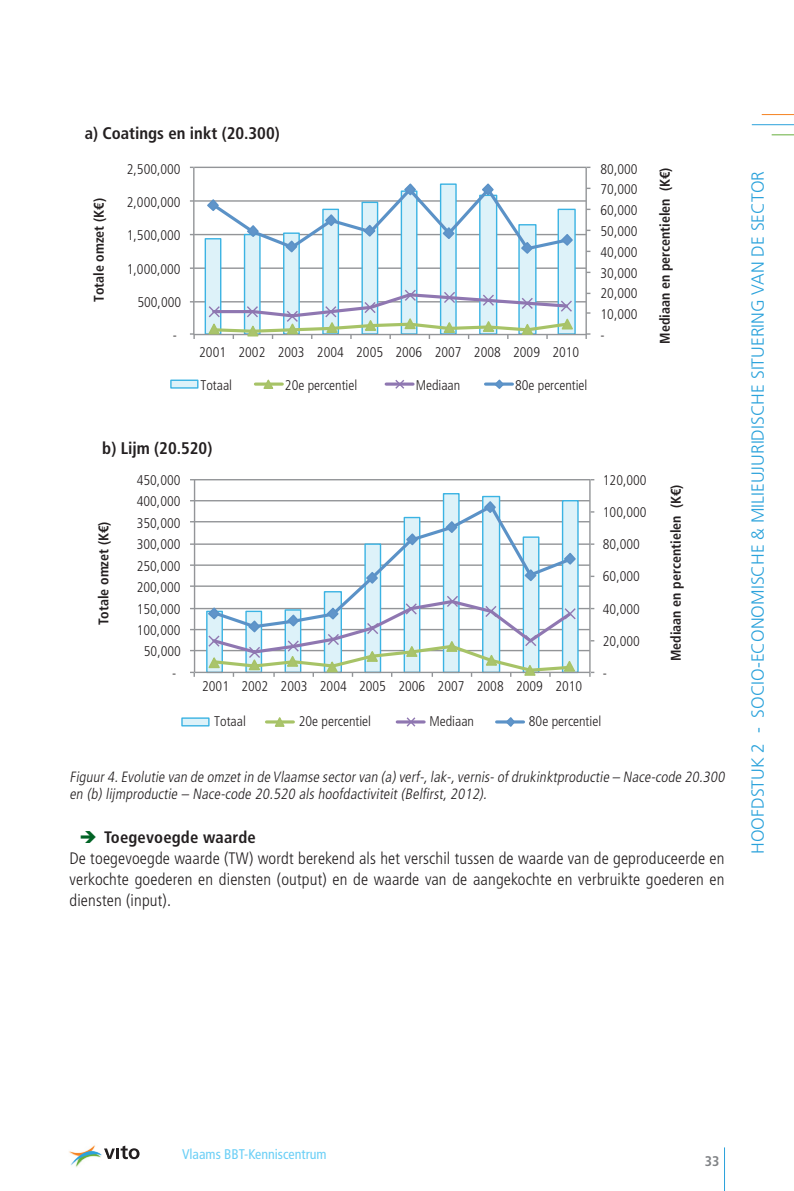
<style>
.page{position:relative;width:794px;height:1191px;background:#fff}
.page>*{position:absolute;margin:0;border:0;box-sizing:border-box;transform-origin:0 0}
.t1{font:300 17.5px "Frutiger LT Std";color:#2aa2db}
.t2{font:700 condensed 16.8px "Frutiger LT Std";color:#231f20}
._04_body{font:300 condensed 16.62px/21px "Frutiger LT Std";letter-spacing:.01em;color:#231f20;text-align:justify}
._05_aandachtspunt{font:700 condensed 16.62px "Frutiger LT Std";letter-spacing:.01em;color:#231f20}
._04_body_Tabelomschr{font:italic 300 condensed 14.88px/17.5px "Frutiger LT Std";color:#231f20}
.t3{font:300 condensed 14px "Frutiger LT Std";color:#231f20}
.t4{font:700 condensed 14px "Frutiger LT Std";color:#231f20}
.t5{font:condensed 14px "Frutiger LT Std";color:#6bcff6}
.t6{font:700 condensed 14px "Frutiger LT Std";color:#808285}
.s1{color:#016325}
</style>
<div class="page">
<hr style="left:761px;top:114px;width:33px;height:1px;background:#f58220">
<hr style="left:752px;top:124px;width:42px;height:1px;background:#2aa2db">
<svg style="left:771px;top:134px;width:23px;height:1px"></svg>
<hr style="left:724px;top:1147px;width:1px;height:44px;background:#2aa2db">
<svg style="left:70px;top:1145px;width:70px;height:22px"></svg>
<img style="left:76px;top:1165px;width:25px;height:1px">
<img style="left:94px;top:1147px;width:6px;height:4px">
<img style="left:69px;top:1146px;width:25px;height:9px">
<img style="left:71px;top:1151px;width:31px;height:14px">
<hr style="left:194px;top:301px;width:392px;height:1px;background:#939598">
<hr style="left:194px;top:267px;width:392px;height:2px;background:#939598">
<hr style="left:194px;top:234px;width:392px;height:1px;background:#939598">
<hr style="left:194px;top:200px;width:392px;height:2px;background:#939598">
<hr style="left:194px;top:167px;width:392px;height:1px;background:#939598">
<svg style="left:204px;top:200px;width:372px;height:134px"></svg>
<hr style="left:585px;top:168px;width:2px;height:166px;background:#939598">
<hr style="left:193px;top:168px;width:1px;height:166px;background:#939598">
<hr style="left:194px;top:334px;width:392px;height:1px;background:#939598">
<svg style="left:190px;top:333px;width:5px;height:6px"></svg>
<svg style="left:585px;top:333px;width:5px;height:6px"></svg>
<div style="left:171px;top:380px;width:27px;height:8px;background:#ddf2f9"></div>
<div style="left:170px;top:379px;width:28px;height:10px;border:1px solid #3bb3e3"></div>
<svg style="left:255px;top:382px;width:27px;height:4px"></svg>
<svg style="left:262px;top:379px;width:13px;height:10px"></svg>
<svg style="left:386px;top:382px;width:27px;height:4px"></svg>
<svg style="left:394px;top:380px;width:12px;height:9px"></svg>
<svg style="left:485px;top:382px;width:27px;height:4px"></svg>
<svg style="left:493px;top:379px;width:12px;height:10px"></svg>
<svg style="left:207px;top:288px;width:367px;height:51px"></svg>
<svg style="left:206px;top:183px;width:368px;height:72px"></svg>
<hr style="left:194px;top:650px;width:396px;height:1px;background:#939598">
<hr style="left:194px;top:629px;width:396px;height:1px;background:#939598">
<hr style="left:194px;top:608px;width:396px;height:1px;background:#939598">
<hr style="left:194px;top:585px;width:396px;height:2px;background:#939598">
<hr style="left:194px;top:564px;width:396px;height:2px;background:#939598">
<hr style="left:194px;top:543px;width:396px;height:2px;background:#939598">
<hr style="left:194px;top:521px;width:396px;height:1px;background:#939598">
<hr style="left:194px;top:500px;width:396px;height:1px;background:#939598">
<hr style="left:194px;top:479px;width:396px;height:1px;background:#939598">
<svg style="left:205px;top:493px;width:374px;height:178px"></svg>
<hr style="left:589px;top:479px;width:1px;height:193px;background:#939598">
<hr style="left:194px;top:479px;width:1px;height:193px;background:#939598">
<hr style="left:194px;top:671px;width:396px;height:2px;background:#939598">
<svg style="left:190px;top:671px;width:5px;height:6px"></svg>
<svg style="left:589px;top:671px;width:5px;height:6px"></svg>
<svg style="left:210px;top:502px;width:363px;height:92px"></svg>
<div style="left:182px;top:718px;width:27px;height:8px;background:#ddf2f9"></div>
<div style="left:181px;top:717px;width:29px;height:9px;border:1px solid #3bb3e3"></div>
<hr style="left:266px;top:720px;width:27px;height:3px;background:#a7c367">
<svg style="left:273px;top:717px;width:13px;height:10px"></svg>
<hr style="left:397px;top:720px;width:27px;height:3px;background:#8f77b1">
<svg style="left:405px;top:717px;width:12px;height:10px"></svg>
<hr style="left:496px;top:720px;width:27px;height:3px;background:#5b92c7">
<svg style="left:504px;top:717px;width:12px;height:10px"></svg>
<svg style="left:562px;top:551px;width:15px;height:15px"></svg>
<svg style="left:523px;top:568px;width:14px;height:14px"></svg>
<svg style="left:483px;top:500px;width:14px;height:14px"></svg>
<svg style="left:444px;top:520px;width:14px;height:14px"></svg>
<svg style="left:405px;top:532px;width:14px;height:14px"></svg>
<svg style="left:365px;top:570px;width:14px;height:15px"></svg>
<svg style="left:207px;top:594px;width:370px;height:83px"></svg>
<p class="t2" style="left:85px;top:124px;width:196px">a) Coatings en inkt (20.300)</p>
<p class="t4" style="left:91px;top:302px;width:105px;rotate:-90deg">Totale omzet (K€)</p>
<p class="t3" style="left:127px;top:161px;width:55px">2,500,000</p>
<p class="t3" style="left:127px;top:194px;width:55px">2,000,000</p>
<p class="t3" style="left:127px;top:227px;width:55px">1,500,000</p>
<p class="t3" style="left:127px;top:261px;width:55px">1,000,000</p>
<p class="t3" style="left:137px;top:294px;width:45px">500,000</p>
<p class="t3" style="left:173px;top:327px;width:6px">-</p>
<p class="t3" style="left:199px;top:345px;width:381px">2001 2002 2003 2004 2005 2006 2007 2008 2009 2010</p>
<p class="t3" style="left:200px;top:377px;width:33px">Totaal</p>
<p class="t3" style="left:285px;top:377px;width:74px">20e percentiel</p>
<p class="t3" style="left:416px;top:377px;width:46px">Mediaan</p>
<p class="t3" style="left:515px;top:377px;width:74px">80e percentiel</p>
<p class="t3" style="left:600px;top:161px;width:38px">80,000</p>
<p class="t3" style="left:600px;top:182px;width:38px">70,000</p>
<p class="t3" style="left:600px;top:202px;width:38px">60,000</p>
<p class="t3" style="left:600px;top:223px;width:38px">50,000</p>
<p class="t3" style="left:600px;top:244px;width:38px">40,000</p>
<p class="t3" style="left:600px;top:265px;width:38px">30,000</p>
<p class="t3" style="left:600px;top:286px;width:38px">20,000</p>
<p class="t3" style="left:600px;top:306px;width:38px">10,000</p>
<p class="t3" style="left:600px;top:327px;width:6px">-</p>
<p class="t4" style="left:656px;top:344px;width:178px;rotate:-90deg">Mediaan en percentielen (K€)</p>
<p class="t2" style="left:102px;top:438px;width:111px">b) Lijm (20.520)</p>
<p class="t3" style="left:137px;top:472px;width:45px">450,000</p>
<p class="t4" style="left:95px;top:625px;width:105px;rotate:-90deg">Totale omzet (K€)</p>
<p class="t3" style="left:137px;top:493px;width:45px">400,000</p>
<p class="t3" style="left:137px;top:515px;width:45px">350,000</p>
<p class="t3" style="left:137px;top:536px;width:45px">300,000</p>
<p class="t3" style="left:137px;top:558px;width:45px">250,000</p>
<p class="t3" style="left:137px;top:579px;width:45px">200,000</p>
<p class="t3" style="left:137px;top:601px;width:45px">150,000</p>
<p class="t3" style="left:137px;top:622px;width:45px">100,000</p>
<p class="t3" style="left:144px;top:643px;width:38px">50,000</p>
<p class="t3" style="left:172px;top:665px;width:6px">-</p>
<p class="t3" style="left:202px;top:678px;width:381px">2001 2002 2003 2004 2005 2006 2007 2008 2009 2010</p>
<p class="t3" style="left:603px;top:472px;width:45px">120,000</p>
<p class="t3" style="left:603px;top:504px;width:45px">100,000</p>
<p class="t3" style="left:603px;top:536px;width:38px">80,000</p>
<p class="t3" style="left:603px;top:568px;width:38px">60,000</p>
<p class="t3" style="left:603px;top:601px;width:38px">40,000</p>
<p class="t3" style="left:603px;top:633px;width:38px">20,000</p>
<p class="t3" style="left:603px;top:665px;width:6px">-</p>
<p class="t3" style="left:214px;top:713px;width:33px">Totaal</p>
<p class="t3" style="left:299px;top:713px;width:74px">20e percentiel</p>
<p class="t3" style="left:429px;top:713px;width:46px">Mediaan</p>
<p class="t3" style="left:529px;top:713px;width:74px">80e percentiel</p>
<p class="t4" style="left:668px;top:661px;width:178px;rotate:-90deg">Mediaan en percentielen (K€)</p>
<p class="_04_body_Tabelomschr" style="left:69px;top:768px;width:659px">Figuur4.Evolutie van de omzetin de Vlaamse sectorvan (a)verf-,lak-,vernis-ofdrukinktproductie – Nace-code 20.300 en (b) lijmproductie – Nace-code 20.520 als hoofdactiviteit (Belfirst,2012).</p>
<p class="_05_aandachtspunt" style="left:79px;top:827px;width:178px"><span class="s1">➔</span> Toegevoegde waarde</p>
<p class="_04_body" style="left:69px;top:848px;width:656px">De toegevoegde waarde (TW) wordt berekend als het verschil tussen de waarde van de geproduceerde en verkochte goederen en diensten (output) en de waarde van de aangekochte en verbruikte goederen en diensten (input).</p>
<p class="t1" style="left:748px;top:854px;width:684px;rotate:-90deg">HOOFDSTUK 2 - SOCIO-ECONOMISCHE &amp; MILIEUJURIDISCHE SITUERING VAN DE SECTOR</p>
<p class="t5" style="left:182px;top:1146px;width:146px">Vlaams BBT-Kenniscentrum</p>
<p class="t6" style="left:705px;top:1153px;width:16px">33</p>
</div>
